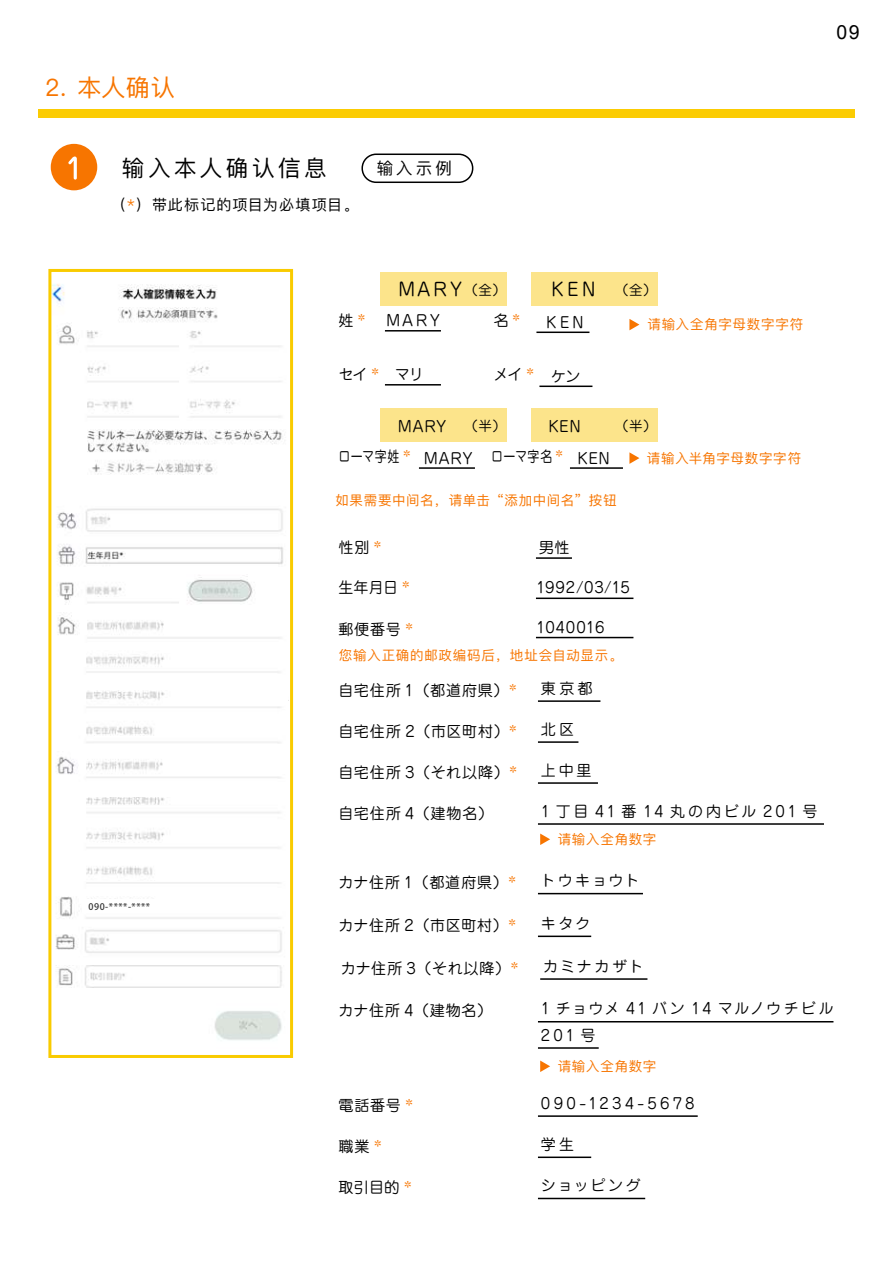
<style>
.page{position:relative;width:893px;height:1263px;background:#fff}
.page>*{position:absolute;margin:0;border:0;box-sizing:border-box;transform-origin:0 0}
.t1{font:24px "Ping Fang SC";color:#f77500}
.t2{font:22.5px "Ping Fang SC";letter-spacing:.155em;color:#000}
.t3{font:19.5px "Arial";color:#000}
.t4{font:18px "Jun 201 Pro";letter-spacing:-.12em;color:#000}
.t5{font:16.5px "Ping Fang SC";color:#000}
.t6{font:15px "Jun 201 Pro";letter-spacing:.065em;color:#000}
.t7{font:15px/26.2px "Jun 201 Pro";letter-spacing:.125em;color:#000}
.t8{font:15px "Jun 201 Pro";letter-spacing:.035em;color:#000;scale:.8 1}
.t9{font:15px "Jun 201 Pro";letter-spacing:.17em;color:#000}
.t10{font:15px "Ping Fang SC";letter-spacing:.065em;color:#000}
.t11{font:15px "Jun 201 Pro";letter-spacing:.21em;color:#000}
.t12{font:15px "Jun 201 Pro";letter-spacing:.04em;color:#000}
.t13{font:15px "Jun 201 Pro";letter-spacing:.03em;color:#000}
.t14{font:13.5px "Ping Fang SC";letter-spacing:.05em;color:#f77500}
.t15{font:13.5px "Jun 201 Pro";color:#000}
.t16{font:500 9px "Koz Go Pr 6 N";color:#333}
.s1{color:#f77500}
.s2{font-size:13.5px}
</style>
<div class="page">
<div style="left:38px;top:109px;width:816px;height:9px;background:#fbcc03"></div>
<div style="left:51px;top:144px;width:46px;height:46px;background:#f77500;border-radius:50%"></div>
<svg style="left:68px;top:157px;width:9px;height:23px"></svg>
<hr style="left:385px;top:330px;width:56px;height:2px;background:#000">
<hr style="left:536px;top:332px;width:53px;height:1px;background:#000">
<hr style="left:385px;top:384px;width:56px;height:2px;background:#000">
<hr style="left:539px;top:386px;width:53px;height:1px;background:#000">
<svg style="left:629px;top:319px;width:10px;height:11px"></svg>
<svg style="left:629px;top:452px;width:10px;height:12px"></svg>
<div style="left:380px;top:272px;width:127px;height:33px;background:#fce48b"></div>
<div style="left:531px;top:272px;width:127px;height:33px;background:#fce48b"></div>
<hr style="left:419px;top:467px;width:56px;height:2px;background:#000">
<hr style="left:570px;top:467px;width:53px;height:2px;background:#000">
<div style="left:380px;top:408px;width:127px;height:33px;background:#fce48b"></div>
<div style="left:531px;top:408px;width:127px;height:33px;background:#fce48b"></div>
<div style="left:361px;top:154px;width:112px;height:29px;border:2px solid #000;border-radius:14px"></div>
<hr style="left:536px;top:557px;width:36px;height:2px;background:#000">
<hr style="left:536px;top:597px;width:97px;height:2px;background:#000">
<hr style="left:536px;top:637px;width:97px;height:1px;background:#000">
<hr style="left:538px;top:700px;width:62px;height:2px;background:#000">
<hr style="left:538px;top:741px;width:40px;height:2px;background:#000">
<hr style="left:538px;top:782px;width:60px;height:2px;background:#000">
<hr style="left:538px;top:823px;width:286px;height:2px;background:#000">
<svg style="left:540px;top:833px;width:10px;height:12px"></svg>
<hr style="left:538px;top:1115px;width:160px;height:2px;background:#000">
<hr style="left:538px;top:1156px;width:53px;height:2px;background:#000">
<hr style="left:538px;top:1198px;width:107px;height:1px;background:#000">
<hr style="left:538px;top:893px;width:105px;height:1px;background:#000">
<hr style="left:538px;top:935px;width:53px;height:2px;background:#000">
<hr style="left:540px;top:978px;width:107px;height:2px;background:#000">
<hr style="left:538px;top:1021px;width:295px;height:1px;background:#000">
<hr style="left:538px;top:1047px;width:61px;height:2px;background:#000">
<svg style="left:540px;top:1060px;width:10px;height:12px"></svg>
<img style="left:52px;top:284px;width:231px;height:355px">
<img style="left:55px;top:656px;width:227px;height:384px">
<div style="left:48px;top:269px;width:245px;height:789px;border:3px solid #f9cb00"></div>
<div style="left:82px;top:900px;width:77px;height:13px;background:#fff"></div>
<h1 class="t1" style="left:45px;top:72px;width:131px">2. 本人确认</h1>
<h2 class="t2" style="left:122px;top:154px;width:206px">输入本人确认信息</h2>
<p class="t10" style="left:111px;top:195px;width:249px">（<span class="s1">*</span>）带此标记的项目为必填项目。</p>
<p class="t5" style="left:377px;top:158px;width:77px">输入示例</p>
<h3 class="t3" style="left:836px;top:19px;width:25px">09</h3>
<p class="t4" style="left:398px;top:275px;width:110px">ＭＡＲＹ<span class="s2">（全）</span></p>
<p class="t4" style="left:548px;top:275px;width:110px">ＫＥＮ <span class="s2">（全）</span></p>
<p class="t6" style="left:338px;top:309px;width:28px">姓 <span class="s1">*</span></p>
<p class="t6" style="left:386px;top:309px;width:58px">ＭＡＲＹ</p>
<p class="t6" style="left:494px;top:309px;width:28px">名 <span class="s1">*</span></p>
<p class="t6" style="left:544px;top:310px;width:43px">ＫＥＮ</p>
<p class="t14" style="left:647px;top:316px;width:157px">请输入全角字母数字字符</p>
<p class="t6" style="left:338px;top:363px;width:87px">セイ <span class="s1">*</span> マリ</p>
<p class="t6" style="left:494px;top:363px;width:88px">メイ <span class="s1">*</span> ケン</p>
<p class="t6" style="left:398px;top:414px;width:110px">MARY <span class="s2">（半）</span></p>
<p class="t6" style="left:548px;top:414px;width:34px">KEN</p>
<p class="t15" style="left:615px;top:415px;width:43px">（半）</p>
<p class="t8" style="left:338px;top:444px;width:341px">ローマ字姓 <span class="s1">*</span> MARY ローマ字名 <span class="s1">*</span> KEN</p>
<p class="t14" style="left:335px;top:491px;width:283px">如果需要中间名，请单击 “添加中间名” 按钮</p>
<p class="t6" style="left:338px;top:535px;width:44px">性別 <span class="s1">*</span></p>
<p class="t6" style="left:539px;top:535px;width:32px">男性</p>
<p class="t6" style="left:338px;top:575px;width:73px">生年月日 <span class="s1">*</span></p>
<p class="t6" style="left:536px;top:575px;width:95px">1992/03/15</p>
<p class="t6" style="left:338px;top:617px;width:76px">郵便番号 <span class="s1">*</span></p>
<p class="t13" style="left:536px;top:615px;width:70px">1040016</p>
<p class="t14" style="left:339px;top:647px;width:285px">您输入正确的邮政编码后，地址会自动显示。</p>
<p class="t14" style="left:647px;top:449px;width:156px">请输入半角字母数字字符</p>
<p class="t6" style="left:338px;top:678px;width:180px">自宅住所 1（都道府県）<span class="s1">*</span></p>
<p class="t6" style="left:541px;top:676px;width:53px">東京都</p>
<p class="t6" style="left:338px;top:719px;width:180px">自宅住所 2（市区町村）<span class="s1">*</span></p>
<p class="t6" style="left:541px;top:717px;width:35px">北区</p>
<p class="t6" style="left:338px;top:760px;width:180px">自宅住所 3（それ以降）<span class="s1">*</span></p>
<p class="t6" style="left:541px;top:758px;width:52px">上中里</p>
<p class="t6" style="left:338px;top:801px;width:156px">自宅住所 4（建物名）</p>
<p class="t9" style="left:541px;top:799px;width:278px">1 丁目 41 番 14 丸の内ビル 201 号</p>
<p class="t14" style="left:558px;top:831px;width:100px">请输入全角数字</p>
<p class="t16" style="left:88px;top:902px;width:63px">090-****-****</p>
<p class="t6" style="left:338px;top:870px;width:179px">カナ住所 1（都道府県）<span class="s1">*</span></p>
<p class="t6" style="left:541px;top:868px;width:100px">トウキョウト</p>
<p class="t12" style="left:338px;top:913px;width:179px">カナ住所 2（市区町村）<span class="s1">*</span></p>
<p class="t6" style="left:541px;top:911px;width:51px">キタク</p>
<p class="t6" style="left:341px;top:956px;width:179px">カナ住所 3（それ以降）<span class="s1">*</span></p>
<p class="t6" style="left:543px;top:954px;width:102px">カミナカザト</p>
<p class="t6" style="left:338px;top:999px;width:155px">カナ住所 4（建物名）</p>
<p class="t7" style="left:541px;top:994px;width:294px">1 チョウメ 41 バン 14 マルノウチビル<br>201 号</p>
<p class="t14" style="left:558px;top:1057px;width:100px">请输入全角数字</p>
<p class="t6" style="left:338px;top:1093px;width:76px">電話番号 <span class="s1">*</span></p>
<p class="t11" style="left:541px;top:1091px;width:155px">090-1234-5678</p>
<p class="t6" style="left:338px;top:1134px;width:45px">職業 <span class="s1">*</span></p>
<p class="t6" style="left:541px;top:1132px;width:35px">学生</p>
<p class="t6" style="left:338px;top:1175px;width:75px">取引目的 <span class="s1">*</span></p>
<p class="t6" style="left:541px;top:1173px;width:101px">ショッピング</p>
</div>
